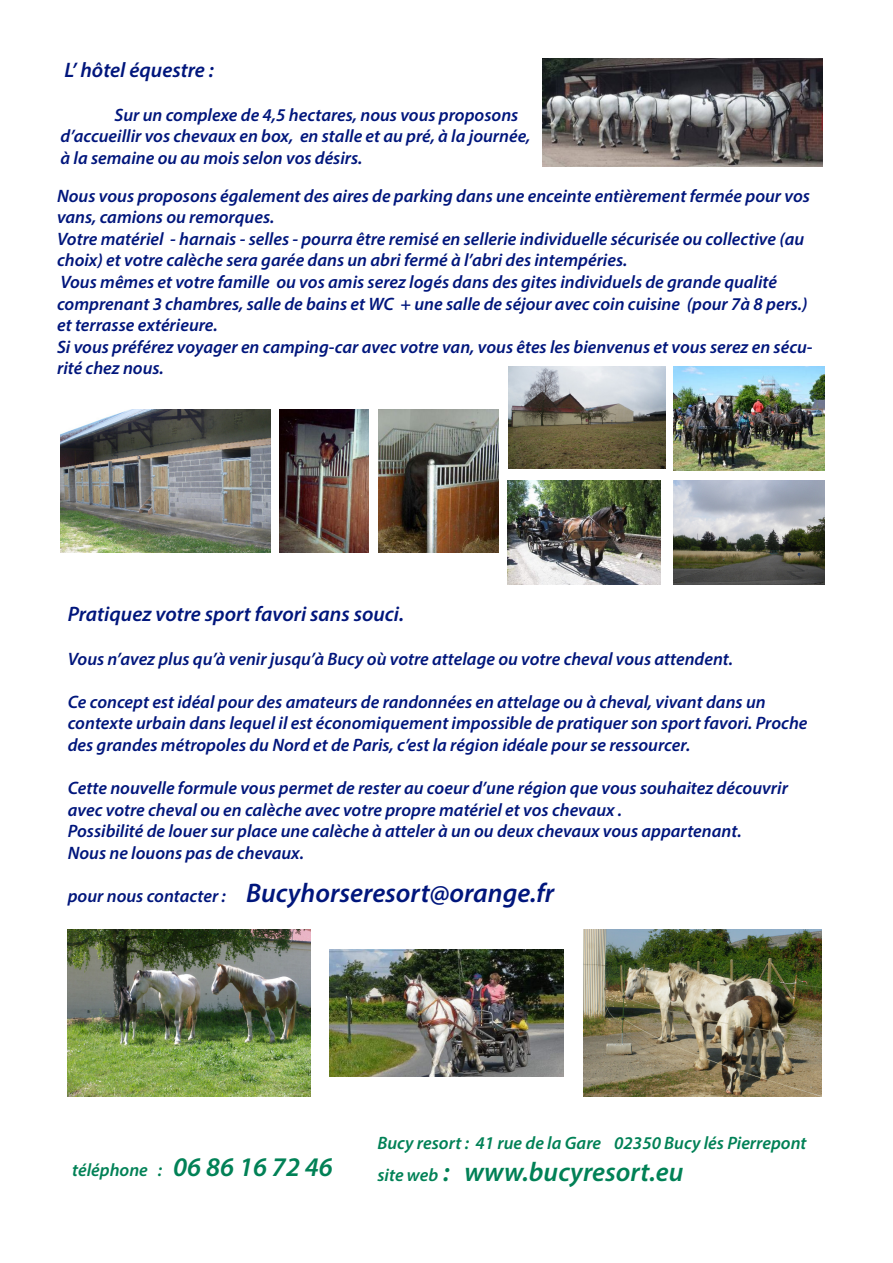
<style>
.page{position:relative;width:893px;height:1263px;background:#fff}
.page>*{position:absolute;margin:0;border:0;box-sizing:border-box;transform-origin:0 0}
.t1{font:italic 600 27px "Myriad Pro";color:#00167c}
.t2{font:italic 600 27px "Myriad Pro";color:#018156}
.t3{font:italic 600 21px "Myriad Pro";color:#00167c}
.t4{font:italic 600 18px/21.6px "Myriad Pro";color:#00167c}
.t5{font:italic 600 18px "Myriad Pro";color:#018156}
.s1{font-size:18px}
.s2{font-size:27px}
</style>
<div class="page">
<img style="left:68px;top:929px;width:243px;height:167px">
<img style="left:584px;top:929px;width:237px;height:167px">
<img style="left:330px;top:949px;width:233px;height:127px">
<img style="left:61px;top:409px;width:210px;height:143px">
<img style="left:280px;top:409px;width:89px;height:143px">
<img style="left:543px;top:59px;width:279px;height:108px">
<img style="left:674px;top:366px;width:150px;height:104px">
<img style="left:508px;top:481px;width:152px;height:103px">
<img style="left:674px;top:481px;width:150px;height:103px">
<img style="left:509px;top:366px;width:157px;height:102px">
<img style="left:378px;top:409px;width:120px;height:143px">
<p class="t3" style="left:64px;top:57px;width:151px">L’ hôtel équestre :</p>
<p class="t4" style="left:61px;top:103px;width:471px;text-indent:54px">Sur un complexe de 4,5 hectares, nous vous proposons d’accueillir vos chevaux en box, en stalle et au pré, à la journée,</p>
<p class="t4" style="left:61px;top:147px;width:303px">à la semaine ou au mois selon vos désirs.</p>
<p class="t4" style="left:57px;top:184px;width:754px">Nous vous proposons également des aires de parking dans une enceinte entièrement fermée pour vos vans, camions ou remorques.</p>
<p class="t4" style="left:57px;top:228px;width:749px">Votre matériel - harnais - selles - pourra être remisé en sellerie individuelle sécurisée ou collective (au choix) et votre calèche sera garée dans un abri fermé à l’abri des intempéries.</p>
<p class="t4" style="left:60px;top:271px;width:718px">Vous mêmes et votre famille ou vos amis serez logés dans des gites individuels de grande qualité</p>
<p class="t4" style="left:57px;top:292px;width:752px">comprenant 3 chambres, salle de bains et WC + une salle de séjour avec coin cuisine (pour 7à 8 pers.)</p>
<p class="t4" style="left:57px;top:314px;width:162px">et terrasse extérieure.</p>
<p class="t4" style="left:57px;top:336px;width:757px">Si vous préférez voyager en camping-car avec votre van, vous êtes les bienvenus et vous serez en sécu&shy;rité chez nous.</p>
<p class="t3" style="left:68px;top:601px;width:338px">Pratiquez votre sport favori sans souci.</p>
<p class="t4" style="left:68px;top:647px;width:667px">Vous n’avez plus qu’à venir jusqu’à Bucy où votre attelage ou votre cheval vous attendent.</p>
<p class="t4" style="left:68px;top:690px;width:741px">Ce concept est idéal pour des amateurs de randonnées en attelage ou à cheval, vivant dans un contexte urbain dans lequel il est économiquement impossible de pratiquer son sport favori. Proche des grandes métropoles du Nord et de Paris, c’est la région idéale pour se ressourcer.</p>
<p class="t4" style="left:68px;top:777px;width:722px">Cette nouvelle formule vous permet de rester au coeur d’une région que vous souhaitez découvrir avec votre cheval ou en calèche avec votre propre matériel et vos chevaux .</p>
<p class="t4" style="left:68px;top:820px;width:675px">Possibilité de louer sur place une calèche à atteler à un ou deux chevaux vous appartenant.</p>
<p class="t4" style="left:68px;top:842px;width:238px">Nous ne louons pas de chevaux.</p>
<p class="t1" style="left:68px;top:876px;width:488px"><span class="s1">pour nous contacter :</span> Bucyhorseresort@orange.fr</p>
<p class="t5" style="left:72px;top:1158px;width:262px">téléphone : <span class="s2">06 86 16 72 46</span></p>
<p class="t5" style="left:377px;top:1131px;width:431px">Bucy resort : 41 rue de la Gare 02350 Bucy lés Pierrepont</p>
<p class="t2" style="left:377px;top:1155px;width:308px"><span class="s1">site web</span> : www.bucyresort.eu</p>
</div>
